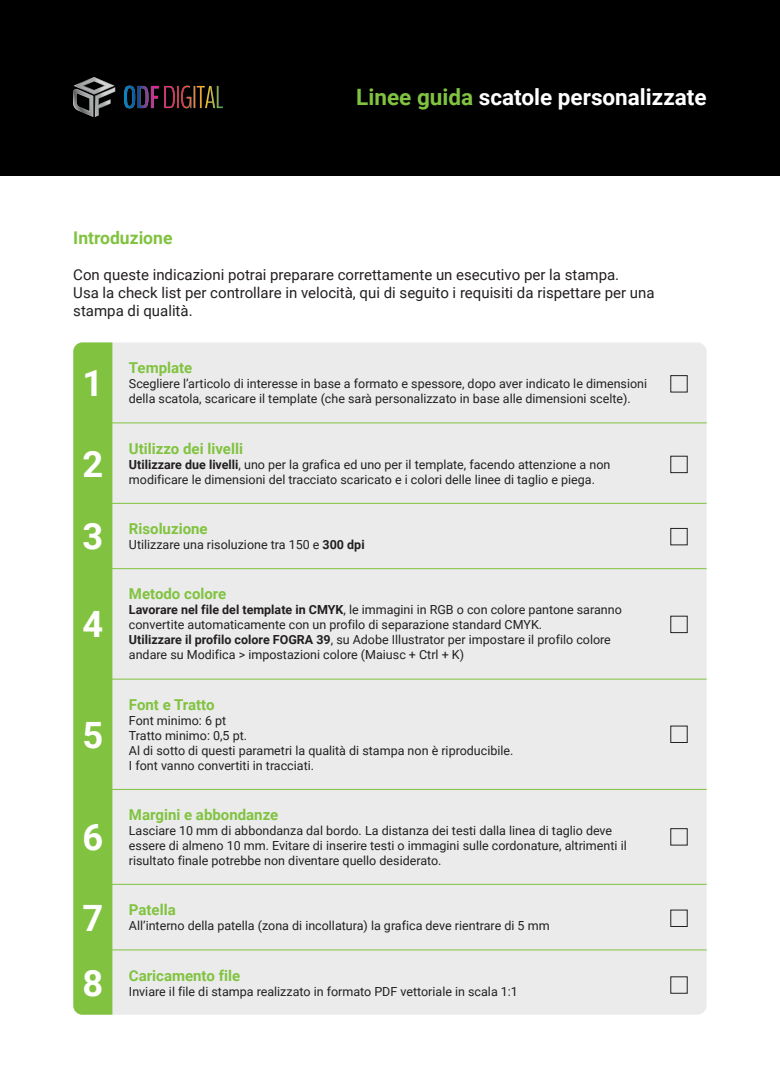
<style>
.page{position:relative;width:780px;height:1088px;background:#fff}
.page>*{position:absolute;margin:0;border:0;box-sizing:border-box;transform-origin:0 0}
.t1{font:700 36.25px/72.8px "Roboto";color:#fff}
.t2{font:700 22.5px "Roboto";color:#fff}
.t3{font:700 17.5px "Roboto";color:#81c340}
.t4{font:15px/18px "Roboto";color:#231f20}
.t5{font:700 15px "Roboto";color:#81c340}
.t6{font:12.5px/15px "Roboto";color:#231f20}
.s1{color:#81c340}
.s2{font-weight:700}
</style>
<div class="page">
<div style="left:0;top:0;width:780px;height:176px;background:#000001"></div>
<img style="left:73px;top:78px;width:149px;height:38px">
<div style="left:73px;top:342px;width:633px;height:673px;background:#eaebea;border-radius:10px"></div>
<hr style="left:74px;top:422px;width:632px;height:1px;background:#81c340">
<div style="left:670px;top:375px;width:17px;height:17px;border:1px solid #231f20"></div>
<hr style="left:74px;top:503px;width:632px;height:1px;background:#81c340">
<div style="left:670px;top:456px;width:17px;height:17px;border:1px solid #231f20"></div>
<hr style="left:74px;top:568px;width:632px;height:1px;background:#81c340">
<div style="left:670px;top:528px;width:17px;height:17px;border:1px solid #231f20"></div>
<hr style="left:74px;top:679px;width:632px;height:1px;background:#81c340">
<div style="left:670px;top:616px;width:17px;height:17px;border:1px solid #231f20"></div>
<hr style="left:74px;top:789px;width:632px;height:1px;background:#81c340">
<div style="left:670px;top:725px;width:17px;height:18px;border:1px solid #231f20"></div>
<div style="left:670px;top:828px;width:17px;height:17px;border:1px solid #231f20"></div>
<div style="left:670px;top:909px;width:17px;height:18px;border:1px solid #231f20"></div>
<div style="left:670px;top:976px;width:17px;height:18px;border:1px solid #231f20"></div>
<hr style="left:74px;top:884px;width:632px;height:1px;background:#81c340">
<hr style="left:74px;top:949px;width:632px;height:1px;background:#81c340">
<svg style="left:73px;top:342px;width:39px;height:673px;background:#83c444"></svg>
<h2 class="t2" style="left:356px;top:82px;width:352px"><span class="s1">Linee guida</span> scatole personalizzate</h2>
<h3 class="t3" style="left:73px;top:226px;width:101px">Introduzione</h3>
<p class="t4" style="left:73px;top:265px;width:582px">Con queste indicazioni potrai preparare correttamente un esecutivo per la stampa.<br>Usa la check list per controllare in velocità, qui di seguito i requisiti da rispettare per una stampa di qualità.</p>
<h1 class="t1" style="left:82px;top:346px;width:22px">1</h1>
<h1 class="t1" style="left:82px;top:426px;width:22px">2<br>3</h1>
<h1 class="t1" style="left:82px;top:587px;width:22px">4</h1>
<h1 class="t1" style="left:82px;top:697px;width:22px">5</h1>
<h1 class="t1" style="left:82px;top:800px;width:22px">6</h1>
<h1 class="t1" style="left:82px;top:884px;width:22px;line-height:65.1px">7<br>8</h1>
<p class="t5" style="left:129px;top:357px;width:65px">Template</p>
<p class="t6" style="left:129px;top:376px;width:519px">Scegliere l’articolo di interesse in base a formato e spessore, dopo aver indicato le dimensioni della scatola, scaricare il template (che sarà personalizzato in base alle dimensioni scelte).</p>
<p class="t5" style="left:129px;top:438px;width:115px">Utilizzo dei livelli</p>
<p class="t6" style="left:129px;top:456px;width:483px"><span class="s2">Utilizzare due livelli</span>, uno per la grafica ed uno per il template, facendo attenzione a non modificare le dimensioni del tracciato scaricato e i colori delle linee di taglio e piega.</p>
<p class="t5" style="left:129px;top:518px;width:80px">Risoluzione</p>
<p class="t6" style="left:129px;top:537px;width:237px">Utilizzare una risoluzione tra 150 e <span class="s2">300 dpi</span></p>
<p class="t5" style="left:129px;top:583px;width:99px">Metodo colore</p>
<p class="t6" style="left:129px;top:602px;width:494px"><span class="s2">Lavorare nel file del template in CMYK</span>, le immagini in RGB o con colore pantone saranno convertite automaticamente con un profilo di separazione standard CMYK.<br><span class="s2">Utilizzare il profilo colore FOGRA 39</span>, su Adobe Illustrator per impostare il profilo colore andare su Modifica &gt; impostazioni colore (Maiusc + Ctrl + K)</p>
<p class="t5" style="left:129px;top:694px;width:87px">Font e Tratto</p>
<p class="t6" style="left:129px;top:712px;width:386px">Font minimo: 6 pt<br>Tratto minimo: 0,5 pt.<br>Al di sotto di questi parametri la qualità di stampa non è riproducibile.<br>I font vanno convertiti in tracciati.</p>
<p class="t5" style="left:129px;top:804px;width:151px">Margini e abbondanze</p>
<p class="t6" style="left:129px;top:823px;width:499px">Lasciare 10 mm di abbondanza dal bordo. La distanza dei testi dalla linea di taglio deve essere di almeno 10 mm. Evitare di inserire testi o immagini sulle cordonature, altrimenti il risultato finale potrebbe non diventare quello desiderato.</p>
<p class="t5" style="left:129px;top:899px;width:48px">Patella</p>
<p class="t6" style="left:129px;top:917px;width:422px">All’interno della patella (zona di incollatura) la grafica deve rientrare di 5 mm</p>
<p class="t5" style="left:129px;top:965px;width:113px">Caricamento file</p>
<p class="t6" style="left:129px;top:983px;width:390px">Inviare il file di stampa realizzato in formato PDF vettoriale in scala 1:1</p>
</div>
